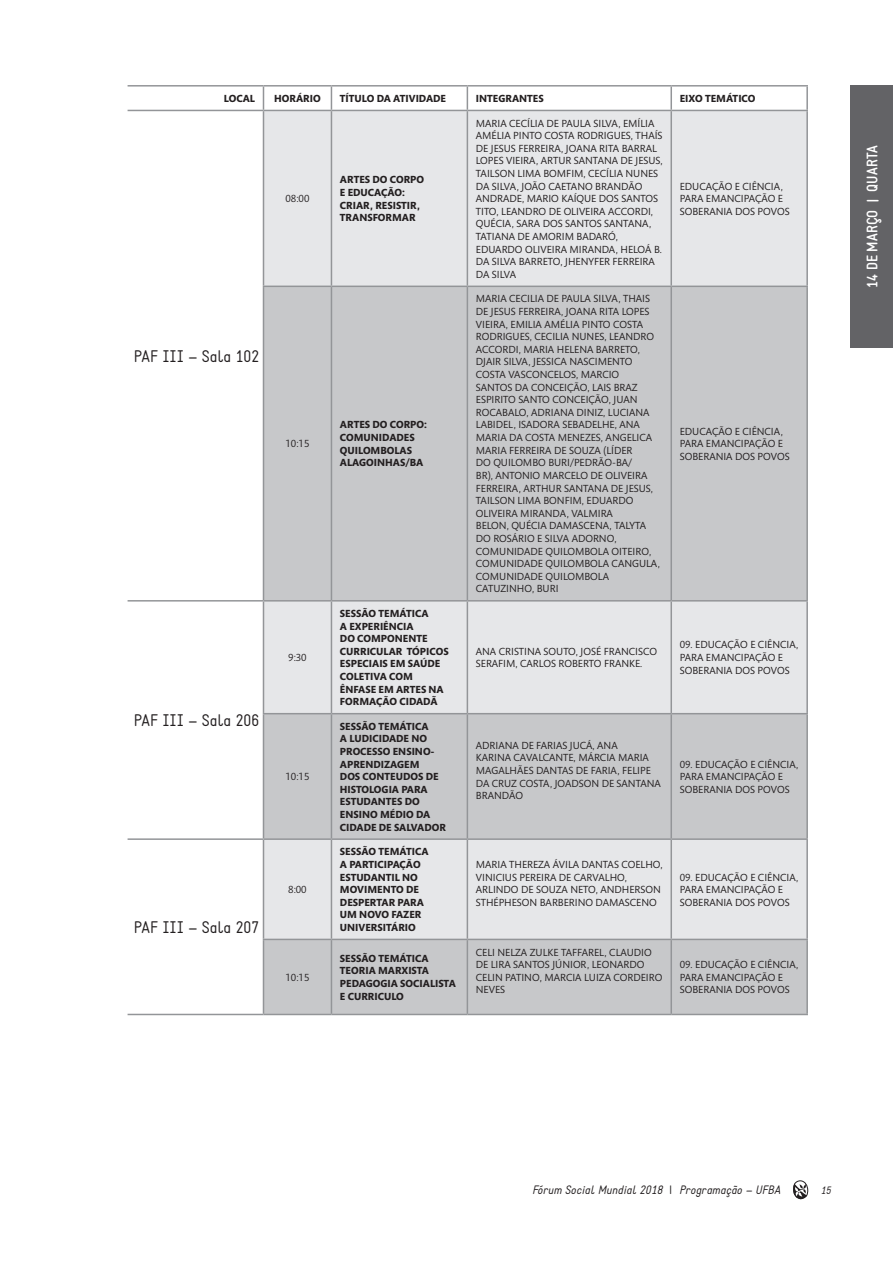
<style>
.page{position:relative;width:893px;height:1263px;background:#fff}
.page>*{position:absolute;margin:0;border:0;box-sizing:border-box;transform-origin:0 0}
.t1{font:16.5px "Static";color:#231f20}
.t2{font:700 15px "Static";color:#fff}
.t3{font:italic 12px "Static";color:#231f20}
.t4{font:10.5px/12.6px "Mundo Sans Std";color:#231f20}
.t5{font:700 10.5px/12.6px "Mundo Sans Std";color:#231f20}
.t6{font:italic 10.5px "Static";color:#231f20}
.s1{font-style:normal}
</style>
<div class="page">
<div style="left:850px;top:85px;width:43px;height:263px;background:#636366"></div>
<svg style="left:793px;top:1180px;width:15px;height:19px"></svg>
<div style="left:264px;top:111px;width:542px;height:175px;background:#e6e7e9"></div>
<svg style="left:264px;top:287px;width:542px;height:727px;background:#cfd0d2"></svg>
<hr style="left:128px;top:85px;width:135px;height:2px;background:#939598">
<hr style="left:263px;top:85px;width:68px;height:2px;background:#939598">
<svg style="left:263px;top:87px;width:1px;height:23px"></svg>
<hr style="left:331px;top:85px;width:136px;height:2px;background:#939598">
<svg style="left:331px;top:87px;width:1px;height:23px"></svg>
<hr style="left:467px;top:85px;width:204px;height:2px;background:#939598">
<svg style="left:467px;top:87px;width:1px;height:23px"></svg>
<hr style="left:671px;top:85px;width:137px;height:2px;background:#939598">
<hr style="left:670px;top:87px;width:2px;height:23px;background:#939598">
<hr style="left:806px;top:87px;width:2px;height:23px;background:#939598">
<hr style="left:128px;top:110px;width:135px;height:1px;background:#939598">
<hr style="left:263px;top:110px;width:68px;height:1px;background:#939598">
<hr style="left:263px;top:111px;width:1px;height:175px;background:#939598">
<hr style="left:331px;top:110px;width:136px;height:1px;background:#939598">
<hr style="left:331px;top:111px;width:1px;height:175px;background:#939598">
<hr style="left:467px;top:110px;width:204px;height:1px;background:#939598">
<hr style="left:467px;top:111px;width:1px;height:175px;background:#939598">
<hr style="left:671px;top:110px;width:137px;height:1px;background:#939598">
<hr style="left:670px;top:111px;width:2px;height:175px;background:#939598">
<hr style="left:806px;top:111px;width:2px;height:175px;background:#939598">
<hr style="left:263px;top:286px;width:68px;height:1px;background:#939598">
<hr style="left:263px;top:287px;width:1px;height:313px;background:#939598">
<hr style="left:331px;top:286px;width:136px;height:1px;background:#939598">
<hr style="left:331px;top:287px;width:1px;height:313px;background:#939598">
<hr style="left:467px;top:286px;width:204px;height:1px;background:#939598">
<hr style="left:467px;top:287px;width:1px;height:313px;background:#939598">
<hr style="left:671px;top:286px;width:137px;height:1px;background:#939598">
<hr style="left:670px;top:287px;width:2px;height:313px;background:#939598">
<hr style="left:806px;top:287px;width:2px;height:313px;background:#939598">
<hr style="left:128px;top:600px;width:135px;height:1px;background:#939598">
<hr style="left:263px;top:600px;width:68px;height:1px;background:#939598">
<hr style="left:263px;top:601px;width:1px;height:112px;background:#939598">
<hr style="left:331px;top:600px;width:136px;height:1px;background:#939598">
<hr style="left:331px;top:601px;width:1px;height:112px;background:#939598">
<hr style="left:467px;top:600px;width:204px;height:1px;background:#939598">
<hr style="left:467px;top:601px;width:1px;height:112px;background:#939598">
<hr style="left:671px;top:600px;width:137px;height:1px;background:#939598">
<hr style="left:670px;top:601px;width:2px;height:112px;background:#939598">
<hr style="left:806px;top:601px;width:2px;height:112px;background:#939598">
<hr style="left:263px;top:713px;width:68px;height:1px;background:#939598">
<hr style="left:263px;top:714px;width:1px;height:124px;background:#939598">
<hr style="left:331px;top:713px;width:136px;height:1px;background:#939598">
<hr style="left:331px;top:714px;width:1px;height:124px;background:#939598">
<hr style="left:467px;top:713px;width:204px;height:1px;background:#939598">
<hr style="left:467px;top:714px;width:1px;height:124px;background:#939598">
<hr style="left:671px;top:713px;width:137px;height:1px;background:#939598">
<hr style="left:670px;top:714px;width:2px;height:124px;background:#939598">
<hr style="left:806px;top:714px;width:2px;height:124px;background:#939598">
<hr style="left:128px;top:838px;width:135px;height:2px;background:#939598">
<hr style="left:263px;top:838px;width:68px;height:2px;background:#939598">
<hr style="left:263px;top:840px;width:1px;height:99px;background:#939598">
<hr style="left:331px;top:838px;width:136px;height:2px;background:#939598">
<hr style="left:331px;top:840px;width:1px;height:99px;background:#939598">
<hr style="left:467px;top:838px;width:204px;height:2px;background:#939598">
<hr style="left:467px;top:840px;width:1px;height:99px;background:#939598">
<hr style="left:671px;top:838px;width:137px;height:2px;background:#939598">
<hr style="left:670px;top:840px;width:2px;height:99px;background:#939598">
<hr style="left:806px;top:840px;width:2px;height:99px;background:#939598">
<hr style="left:263px;top:939px;width:68px;height:1px;background:#939598">
<hr style="left:263px;top:940px;width:1px;height:74px;background:#939598">
<hr style="left:331px;top:939px;width:136px;height:1px;background:#939598">
<hr style="left:331px;top:940px;width:1px;height:74px;background:#939598">
<hr style="left:467px;top:939px;width:204px;height:1px;background:#939598">
<hr style="left:467px;top:940px;width:1px;height:74px;background:#939598">
<hr style="left:671px;top:939px;width:137px;height:1px;background:#939598">
<hr style="left:670px;top:940px;width:2px;height:74px;background:#939598">
<hr style="left:806px;top:940px;width:2px;height:74px;background:#939598">
<hr style="left:128px;top:1014px;width:135px;height:1px;background:#939598">
<hr style="left:263px;top:1014px;width:68px;height:1px;background:#939598">
<hr style="left:331px;top:1014px;width:136px;height:1px;background:#939598">
<hr style="left:467px;top:1014px;width:204px;height:1px;background:#939598">
<hr style="left:671px;top:1014px;width:137px;height:1px;background:#939598">
<p class="t5" style="left:224px;top:92px;width:33px">LOCAL</p>
<p class="t5" style="left:274px;top:92px;width:48px">HORÁRIO</p>
<p class="t5" style="left:340px;top:92px;width:108px">TÍTULO DA ATIVIDADE</p>
<p class="t5" style="left:476px;top:92px;width:69px">INTEGRANTES</p>
<p class="t5" style="left:680px;top:92px;width:77px">EIXO TEMÁTICO</p>
<p class="t4" style="left:286px;top:193px;width:25px">08:00</p>
<h1 class="t1" style="left:134px;top:346px;width:127px">PAF III – Sala 102</h1>
<p class="t4" style="left:286px;top:438px;width:25px">10:15</p>
<h1 class="t1" style="left:134px;top:710px;width:127px">PAF III – Sala 206</h1>
<p class="t4" style="left:288px;top:651px;width:20px">9:30</p>
<p class="t4" style="left:286px;top:771px;width:25px">10:15</p>
<h1 class="t1" style="left:134px;top:917px;width:127px">PAF III – Sala 207</h1>
<p class="t4" style="left:288px;top:883px;width:20px">8:00</p>
<p class="t4" style="left:286px;top:971px;width:25px">10:15</p>
<p class="t5" style="left:340px;top:174px;width:86px">ARTES DO CORPO<br>E EDUCAÇÃO:<br>CRIAR, RESISTIR,<br>TRANSFORMAR</p>
<p class="t5" style="left:340px;top:419px;width:89px">ARTES DO CORPO:<br>COMUNIDADES<br>QUILOMBOLAS<br>ALAGOINHAS/BA</p>
<p class="t5" style="left:340px;top:607px;width:110px">SESSÃO TEMÁTICA<br>A EXPERIÊNCIA<br>DO COMPONENTE<br>CURRICULAR TÓPICOS<br>ESPECIAIS EM SAÚDE<br>COLETIVA COM<br>ÊNFASE EM ARTES NA<br>FORMAÇÃO CIDADÃ</p>
<p class="t5" style="left:340px;top:720px;width:107px">SESSÃO TEMÁTICA<br>A LUDICIDADE NO<br>PROCESSO ENSINO-<br>APRENDIZAGEM<br>DOS CONTEUDOS DE<br>HISTOLOGIA PARA<br>ESTUDANTES DO<br>ENSINO MÉDIO DA<br>CIDADE DE SALVADOR</p>
<p class="t5" style="left:340px;top:846px;width:90px">SESSÃO TEMÁTICA<br>A PARTICIPAÇÃO<br>ESTUDANTIL NO<br>MOVIMENTO DE<br>DESPERTAR PARA<br>UM NOVO FAZER<br>UNIVERSITÁRIO</p>
<p class="t4" style="left:476px;top:117px;width:188px">MARIA CECÍLIA DE PAULA SILVA, EMÍLIA<br>AMÉLIA PINTO COSTA RODRIGUES, THAÍS<br>DE JESUS FERREIRA, JOANA RITA BARRAL<br>LOPES VIEIRA, ARTUR SANTANA DE JESUS,<br>TAILSON LIMA BOMFIM, CECÍLIA NUNES<br>DA SILVA, JOÃO CAETANO BRANDÃO<br>ANDRADE, MARIO KAÍQUE DOS SANTOS<br>TITO, LEANDRO DE OLIVEIRA ACCORDI,<br>QUÉCIA, SARA DOS SANTOS SANTANA,<br>TATIANA DE AMORIM BADARÓ,<br>EDUARDO OLIVEIRA MIRANDA, HELOÁ B.<br>DA SILVA BARRETO, JHENYFER FERREIRA<br>DA SILVA</p>
<p class="t4" style="left:476px;top:293px;width:186px">MARIA CECILIA DE PAULA SILVA, THAIS<br>DE JESUS FERREIRA, JOANA RITA LOPES<br>VIEIRA, EMILIA AMÉLIA PINTO COSTA<br>RODRIGUES, CECILIA NUNES, LEANDRO<br>ACCORDI, MARIA HELENA BARRETO,<br>DJAIR SILVA, JESSICA NASCIMENTO<br>COSTA VASCONCELOS, MARCIO<br>SANTOS DA CONCEIÇÃO, LAIS BRAZ<br>ESPIRITO SANTO CONCEIÇÃO, JUAN<br>ROCABALO, ADRIANA DINIZ, LUCIANA<br>LABIDEL, ISADORA SEBADELHE, ANA<br>MARIA DA COSTA MENEZES, ANGELICA<br>MARIA FERREIRA DE SOUZA (LÍDER<br>DO QUILOMBO BURI/PEDRÃO-BA/<br>BR), ANTONIO MARCELO DE OLIVEIRA<br>FERREIRA, ARTHUR SANTANA DE JESUS,<br>TAILSON LIMA BONFIM, EDUARDO<br>OLIVEIRA MIRANDA, VALMIRA<br>BELON, QUÉCIA DAMASCENA, TALYTA<br>DO ROSÁRIO E SILVA ADORNO,<br>COMUNIDADE QUILOMBOLA OITEIRO,<br>COMUNIDADE QUILOMBOLA CANGULA,<br>COMUNIDADE QUILOMBOLA<br>CATUZINHO, BURI</p>
<p class="t4" style="left:680px;top:180px;width:111px">EDUCAÇÃO E CIÊNCIA,<br>PARA EMANCIPAÇÃO E<br>SOBERANIA DOS POVOS</p>
<p class="t4" style="left:680px;top:425px;width:111px">EDUCAÇÃO E CIÊNCIA,<br>PARA EMANCIPAÇÃO E<br>SOBERANIA DOS POVOS</p>
<p class="t4" style="left:476px;top:645px;width:183px">ANA CRISTINA SOUTO, JOSÉ FRANCISCO<br>SERAFIM, CARLOS ROBERTO FRANKE.</p>
<p class="t4" style="left:680px;top:639px;width:120px">09. EDUCAÇÃO E CIÊNCIA,<br>PARA EMANCIPAÇÃO E<br>SOBERANIA DOS POVOS</p>
<p class="t4" style="left:476px;top:739px;width:187px">ADRIANA DE FARIAS JUCÁ, ANA<br>KARINA CAVALCANTE, MÁRCIA MARIA<br>MAGALHÃES DANTAS DE FARIA, FELIPE<br>DA CRUZ COSTA, JOADSON DE SANTANA<br>BRANDÃO</p>
<p class="t4" style="left:680px;top:758px;width:120px">09. EDUCAÇÃO E CIÊNCIA,<br>PARA EMANCIPAÇÃO E<br>SOBERANIA DOS POVOS</p>
<p class="t4" style="left:476px;top:858px;width:188px">MARIA THEREZA ÁVILA DANTAS COELHO, VINICIUS PEREIRA DE CARVALHO, ARLINDO DE SOUZA NETO, ANDHERSON STHÉPHESON BARBERINO DAMASCENO</p>
<p class="t4" style="left:680px;top:871px;width:120px">09. EDUCAÇÃO E CIÊNCIA,<br>PARA EMANCIPAÇÃO E<br>SOBERANIA DOS POVOS</p>
<p class="t5" style="left:340px;top:952px;width:117px">SESSÃO TEMÁTICA<br>TEORIA MARXISTA<br>PEDAGOGIA SOCIALISTA<br>E CURRICULO</p>
<p class="t4" style="left:476px;top:946px;width:188px">CELI NELZA ZULKE TAFFAREL, CLAUDIO<br>DE LIRA SANTOS JÚNIOR, LEONARDO<br>CELIN PATINO, MARCIA LUIZA CORDEIRO<br>NEVES</p>
<p class="t4" style="left:680px;top:959px;width:120px">09. EDUCAÇÃO E CIÊNCIA,<br>PARA EMANCIPAÇÃO E<br>SOBERANIA DOS POVOS</p>
<h2 class="t2" style="left:863px;top:288px;width:144px;rotate:-90deg">14 DE MARÇO | QUARTA</h2>
<p class="t3" style="left:532px;top:1183px;width:250px">Fórum Social Mundial 2018 <span class="s1">|</span> Programação – UFBA</p>
<p class="t6" style="left:821px;top:1184px;width:11px">15</p>
</div>
